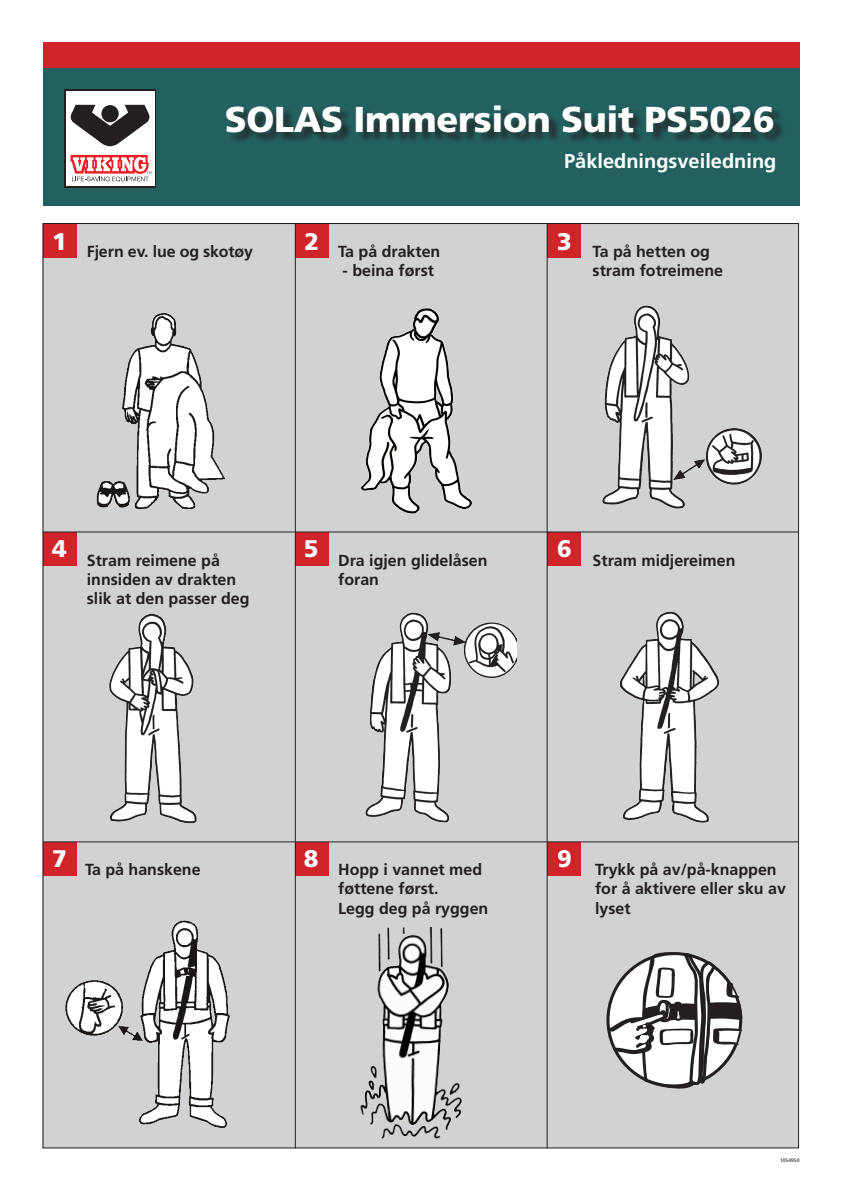
<style>
.page{position:relative;width:842px;height:1191px;background:#fff}
.page>*{position:absolute;margin:0;border:0;box-sizing:border-box;transform-origin:0 0}
.t1{font:900 36px "Frutiger";letter-spacing:-.01em;color:#fff}
.t2{font:900 24px "Frutiger";color:#fff}
.t3{font:700 20px "Frutiger";color:#fff}
.t4{font:700 16px/19.2px "Frutiger";color:#231f20}
.t5{font:5px "Frutiger";color:#231f20}
</style>
<div class="page">
<div style="left:43px;top:223px;width:756px;height:925px;background:#d1d2d4"></div>
<div style="left:43px;top:224px;width:34px;height:34px;background:#d1232a"></div>
<div style="left:296px;top:224px;width:33px;height:34px;background:#d1232a"></div>
<div style="left:547px;top:224px;width:34px;height:34px;background:#d1232a"></div>
<div style="left:43px;top:55px;width:757px;height:151px;background:#236161"></div>
<div style="left:43px;top:43px;width:757px;height:25px;background:#d1232a"></div>
<div style="left:64px;top:89px;width:92px;height:98px;background:linear-gradient(to right,#fff,#fff)"></div>
<div style="left:66px;top:91px;width:88px;height:94px;background:#fff"></div>
<svg style="left:71px;top:105px;width:78px;height:41px"></svg>
<svg style="left:71px;top:155px;width:80px;height:27px"></svg>
<div style="left:547px;top:532px;width:34px;height:33px;background:#d1232a"></div>
<div style="left:295px;top:532px;width:33px;height:33px;background:#d1232a"></div>
<div style="left:43px;top:532px;width:34px;height:33px;background:#d1232a"></div>
<div style="left:547px;top:842px;width:34px;height:33px;background:#d1232a"></div>
<div style="left:295px;top:842px;width:33px;height:33px;background:#d1232a"></div>
<div style="left:43px;top:842px;width:34px;height:33px;background:#d1232a"></div>
<img style="left:96px;top:313px;width:130px;height:196px">
<img style="left:602px;top:305px;width:160px;height:204px">
<img style="left:620px;top:611px;width:99px;height:212px">
<hr style="left:547px;top:224px;width:1px;height:924px;background:#231f20">
<hr style="left:295px;top:223px;width:1px;height:925px;background:#231f20">
<hr style="left:43px;top:531px;width:756px;height:1px;background:#231f20">
<hr style="left:43px;top:841px;width:756px;height:1px;background:#231f20">
<div style="left:228px;top:107px;width:558px;height:38px;background:#231f20;opacity:.75"></div>
<img style="left:361px;top:308px;width:111px;height:206px">
<img style="left:109px;top:613px;width:88px;height:211px">
<img style="left:330px;top:927px;width:170px;height:222px">
<img style="left:365px;top:612px;width:151px;height:211px">
<img style="left:65px;top:920px;width:165px;height:208px">
<svg style="left:607px;top:952px;width:136px;height:137px"></svg>
<h1 class="t1" style="left:225px;top:97px;width:551px">SOLAS Immersion Suit PS5026</h1>
<p class="t3" style="left:564px;top:149px;width:214px">Påkledningsveiledning</p>
<p class="t4" style="left:52px;top:241px;width:202px"><sup>1</sup> Fjern ev. lue og skotøy</p>
<p class="t4" style="left:305px;top:241px;width:137px"><sup>2</sup> Ta på drakten</p>
<h2 class="t2" style="left:557px;top:227px;width:16px">3</h2>
<p class="t4" style="left:343px;top:261px;width:93px">- beina først</p>
<p class="t4" style="left:593px;top:241px;width:132px">Ta på hetten og stram fotreimene</p>
<h2 class="t2" style="left:52px;top:534px;width:16px">4</h2>
<h2 class="t2" style="left:304px;top:534px;width:16px">5</h2>
<h2 class="t2" style="left:557px;top:534px;width:16px">6</h2>
<p class="t4" style="left:87px;top:550px;width:164px">Stram reimene på innsiden av drakten slik at den passer deg</p>
<p class="t4" style="left:338px;top:550px;width:151px">Dra igjen glidelåsen foran</p>
<p class="t4" style="left:593px;top:550px;width:144px">Stram midjereimen</p>
<h2 class="t2" style="left:52px;top:844px;width:16px">7</h2>
<h2 class="t2" style="left:304px;top:844px;width:16px">8</h2>
<h2 class="t2" style="left:557px;top:844px;width:16px">9</h2>
<p class="t4" style="left:85px;top:859px;width:117px">Ta på hanskene</p>
<p class="t4" style="left:338px;top:859px;width:152px">Hopp i vannet med føttene først.<br>Legg deg på ryggen</p>
<p class="t4" style="left:595px;top:859px;width:192px">Trykk på av/på-knappen for å aktivere eller sku av lyset</p>
<p class="t5" style="left:780px;top:1157px;width:21px">1054950</p>
</div>
